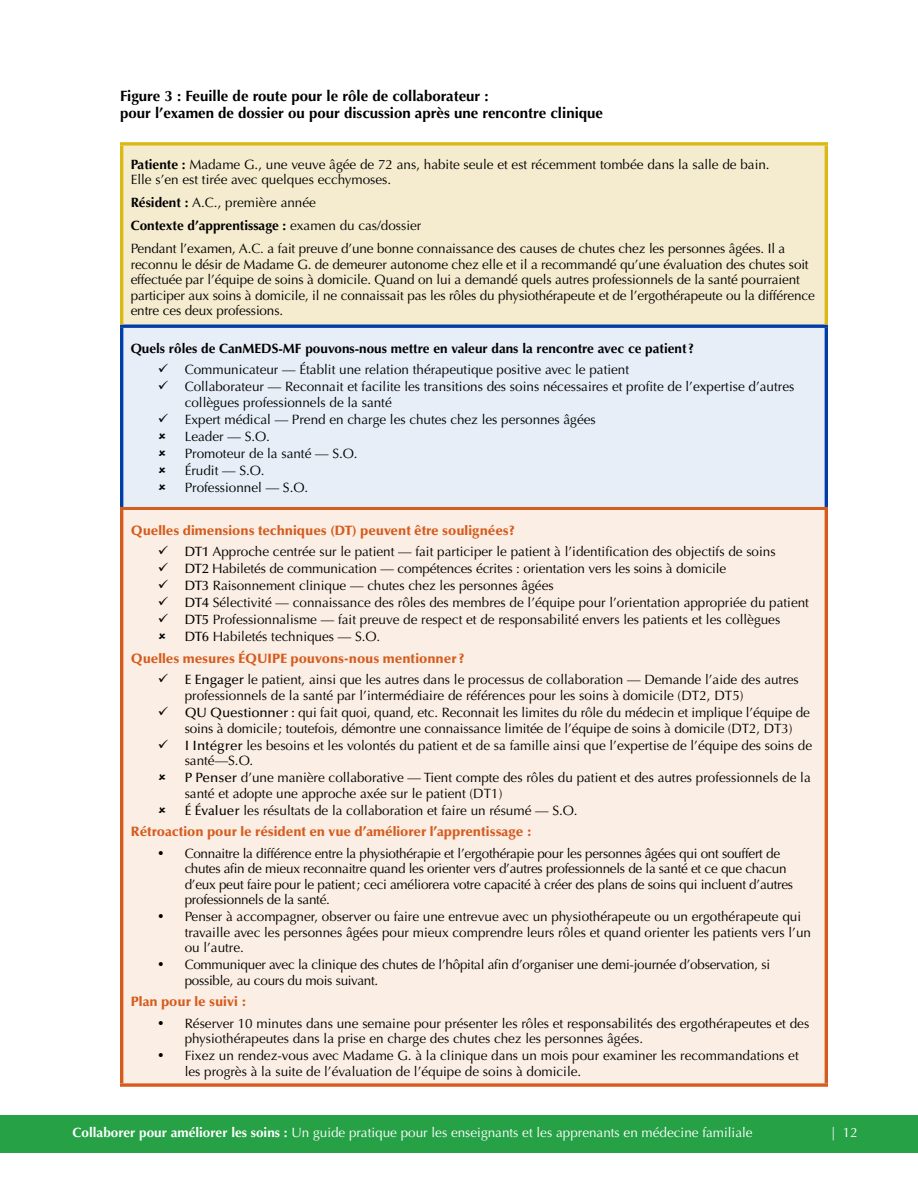
<style>
.page{position:relative;width:918px;height:1188px;background:#fff}
.page>*{position:absolute;margin:0;border:0;box-sizing:border-box;transform-origin:0 0}
.t1{font:700 15px/17.2px "Optima";color:#000}
.t2{font:13.5px/15.6px "Optima";color:#000}
.t3{font:13.5px/15.6px "Optima";letter-spacing:-.02em;color:#000}
.t4{font:900 13.5px "Optima";color:#d55c1e}
.t5{font:13.5px "Optima";color:#fff}
.t6{font:700 13.5px "Optima";color:#000}
.s1{font-weight:700}
.s2{font-weight:500}
.s3{font-weight:900;color:#d55c1e}
</style>
<div class="page">
<div style="left:0;top:1115px;width:918px;height:38px;background:#26a146"></div>
<div style="left:122px;top:144px;width:704px;height:182px;background:#f5ebce"></div>
<div style="left:122px;top:326px;width:704px;height:182px;background:#e7eef7"></div>
<div style="left:122px;top:508px;width:704px;height:577px;background:#fbeee4"></div>
<hr style="left:120px;top:325px;width:708px;height:3px;background:#003da6">
<hr style="left:120px;top:328px;width:3px;height:179px;background:#003da6">
<hr style="left:825px;top:328px;width:3px;height:179px;background:#003da6">
<svg style="left:120px;top:142px;width:708px;height:4px;background:#dfc133"></svg>
<hr style="left:120px;top:146px;width:3px;height:179px;background:#dbb915">
<hr style="left:825px;top:146px;width:3px;height:179px;background:#dbb915">
<hr style="left:120px;top:510px;width:3px;height:573px;background:#d55c1e">
<hr style="left:825px;top:510px;width:3px;height:573px;background:#d55c1e">
<svg style="left:120px;top:1083px;width:708px;height:4px;background:#da733d"></svg>
<hr style="left:120px;top:507px;width:708px;height:3px;background:#d55c1e">
<p class="t1" style="left:120px;top:87px;width:485px">Figure 3 : Feuille de route pour le rôle de collaborateur :<br>pour l’examen de dossier ou pour discussion après une rencontre clinique</p>
<p class="t2" style="left:131px;top:157px;width:641px"><span class="s1">Patiente :</span> Madame G., une veuve âgée de 72 ans, habite seule et est récemment tombée dans la salle de bain.<br>Elle s’en est tirée avec quelques ecchymoses.</p>
<p class="t2" style="left:131px;top:191px;width:656px;line-height:23.1px"><span class="s1">Résident :</span> A.C., première année<br><span class="s1">Contexte d’apprentissage :</span> examen du cas/dossier<br>Pendant l’examen, A.C. a fait preuve d’une bonne connaissance des causes de chutes chez les personnes âgées. Il a</p>
<p class="t2" style="left:131px;top:257px;width:686px">reconnu le désir de Madame G. de demeurer autonome chez elle et il a recommandé qu’une évaluation des chutes soit effectuée par l’équipe de soins à domicile. Quand on lui a demandé quels autres professionnels de la santé pourraient participer aux soins à domicile, il ne connaissait pas les rôles du physiothérapeute et de l’ergothérapeute ou la différence entre ces deux professions.</p>
<p class="t6" style="left:131px;top:340px;width:565px">Quels rôles de CanMEDS-MF pouvons-nous mettre en valeur dans la rencontre avec ce patient ?</p>
<p class="t2" style="left:158px;top:362px;width:473px">✓ Communicateur — Établit une relation thérapeutique positive avec le patient</p>
<p class="t2" style="left:185px;top:379px;width:611px;text-indent:-27px">✓ Collaborateur — Reconnait et facilite les transitions des soins nécessaires et profite de l’expertise d’autres collègues professionnels de la santé</p>
<p class="t2" style="left:185px;top:411px;width:413px;line-height:17px;text-indent:-27px">✓ Expert médical — Prend en charge les chutes chez les personnes âgées<br>Leader — S.O.<br>Promoteur de la santé — S.O.<br>Érudit — S.O.<br>Professionnel — S.O.</p>
<p class="t4" style="left:131px;top:522px;width:386px">Quelles dimensions techniques (DT) peuvent être soulignées?</p>
<p class="t2" style="left:158px;top:544px;width:619px">✓ <span class="s2">DT1</span> Approche centrée sur le patient — fait participer le patient à l’identification des objectifs de soins</p>
<p class="t2" style="left:158px;top:561px;width:570px">✓ <span class="s2">DT2</span> Habiletés de communication — compétences écrites : orientation vers les soins à domicile</p>
<p class="t2" style="left:158px;top:578px;width:397px">✓ <span class="s2">DT3</span> Raisonnement clinique — chutes chez les personnes âgées</p>
<p class="t2" style="left:158px;top:595px;width:653px">✓ <span class="s2">DT4</span> Sélectivité — connaissance des rôles des membres de l’équipe pour l’orientation appropriée du patient</p>
<p class="t2" style="left:185px;top:612px;width:597px;line-height:17px;text-indent:-27px">✓ <span class="s2">DT5</span> Professionnalisme — fait preuve de respect et de responsabilité envers les patients et les collègues<br><span class="s2">DT6</span> Habiletés techniques — S.O.</p>
<p class="t4" style="left:131px;top:650px;width:335px">Quelles mesures ÉQUIPE pouvons-nous mentionner ?</p>
<p class="t2" style="left:185px;top:672px;width:616px;text-indent:-27px">✓ <span class="s2">E Engager</span> le patient, ainsi que les autres dans le processus de collaboration — Demande l’aide des autres professionnels de la santé par l’intermédiaire de références pour les soins à domicile (DT2, DT5)</p>
<p class="t2" style="left:185px;top:705px;width:627px;text-indent:-27px">✓ <span class="s2">QU Questionner :</span> qui fait quoi, quand, etc. Reconnait les limites du rôle du médecin et implique l’équipe de soins à domicile; toutefois, démontre une connaissance limitée de l’équipe de soins à domicile (DT2, DT3)</p>
<p class="t2" style="left:185px;top:737px;width:629px;text-indent:-27px">✓ <span class="s2">I Intégrer</span> les besoins et les volontés du patient et de sa famille ainsi que l’expertise de l’équipe des soins de santé—S.O.</p>
<p class="t2" style="left:185px;top:770px;width:628px"><span class="s2">P Penser</span> d’une manière collaborative — Tient compte des rôles du patient et des autres professionnels de la santé et adopte une approche axée sur le patient (DT1)</p>
<p class="t2" style="left:185px;top:802px;width:394px"><span class="s2">É Évaluer</span> les résultats de la collaboration et faire un résumé — S.O.</p>
<p class="t4" style="left:131px;top:824px;width:403px">Rétroaction pour le résident en vue d’améliorer l’apprentissage :</p>
<p class="t3" style="left:185px;top:846px;width:597px">Connaitre la différence entre la physiothérapie et l’ergothérapie pour les personnes âgées qui ont souffert de</p>
<p class="t3" style="left:185px;top:861px;width:610px">chutes afin de mieux reconnaitre quand les orienter vers d’autres professionnels de la santé et ce que chacun d’eux peut faire pour le patient; ceci améliorera votre capacité à créer des plans de soins qui incluent d’autres professionnels de la santé.</p>
<p class="t2" style="left:185px;top:909px;width:628px">Penser à accompagner, observer ou faire une entrevue avec un physiothérapeute ou un ergothérapeute qui travaille avec les personnes âgées pour mieux comprendre leurs rôles et quand orienter les patients vers l’un ou l’autre.</p>
<p class="t3" style="left:185px;top:957px;width:587px">Communiquer avec la clinique des chutes de l’hôpital afin d’organiser une demi-journée d’observation, si possible, au cours du mois suivant.</p>
<p class="t2" style="left:185px;top:991px;width:626px;line-height:21.5px;text-indent:-54px"><span class="s3">Plan pour le suivi :<br></span>Réserver 10 minutes dans une semaine pour présenter les rôles et responsabilités des ergothérapeutes et des</p>
<p class="t2" style="left:185px;top:1031px;width:616px;line-height:17px">physiothérapeutes dans la prise en charge des chutes chez les personnes âgées.<br>Fixez un rendez-vous avec Madame G. à la clinique dans un mois pour examiner les recommandations et</p>
<p class="t2" style="left:185px;top:1064px;width:398px">les progrès à la suite de l’évaluation de l’équipe de soins à domicile.</p>
<p class="t5" style="left:73px;top:1124px;width:682px"><span class="s1">Collaborer pour améliorer les soins :</span> Un guide pratique pour les enseignants et les apprenants en médecine familiale</p>
<p class="t5" style="left:831px;top:1124px;width:28px">| 12</p>
</div>
